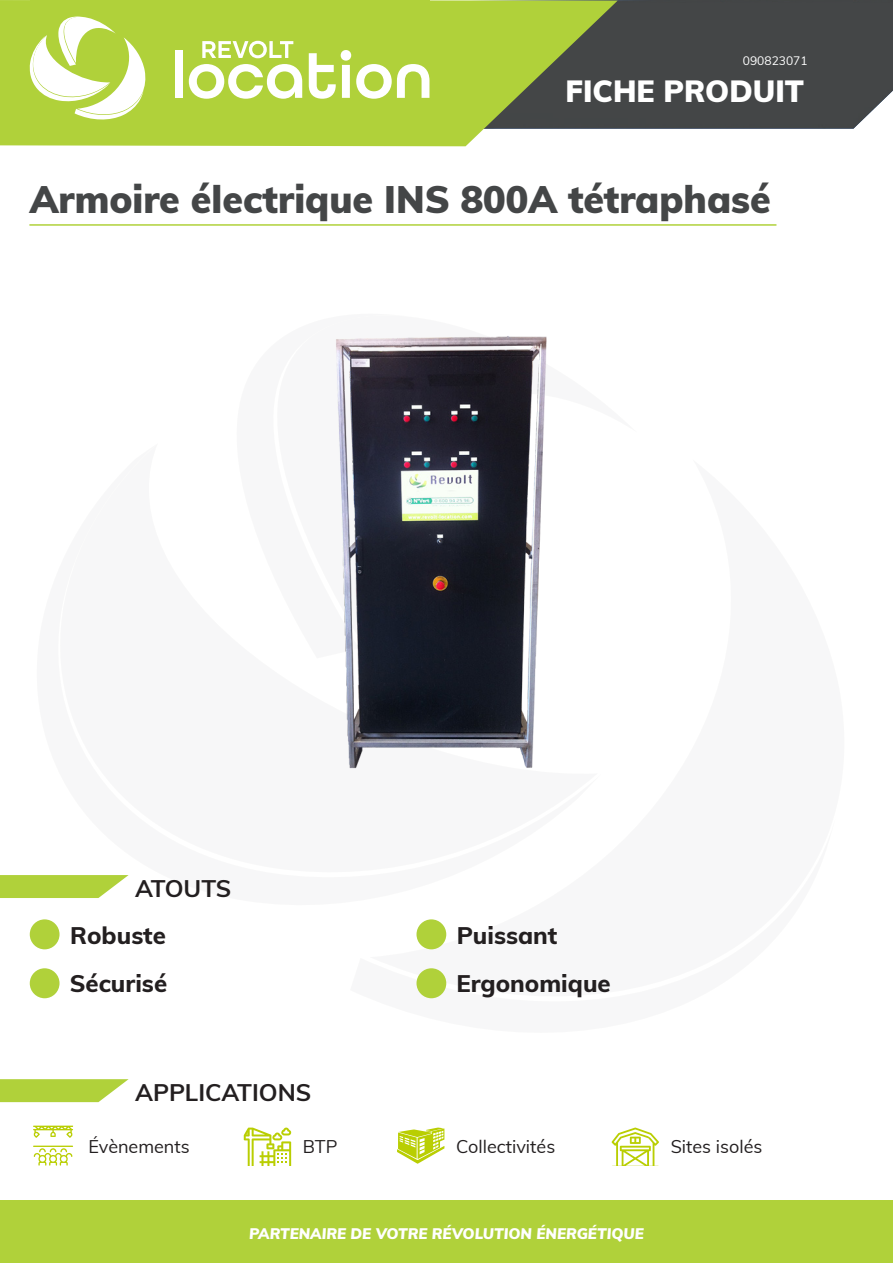
<style>
.page{position:relative;width:893px;height:1263px;background:#fff}
.page>*{position:absolute;margin:0;border:0;box-sizing:border-box;transform-origin:0 0}
.t1{font:900 37.5px "Muli";color:#444647}
.t2{font:900 30px "Muli";color:#fff}
.t3{font:800 24px "Muli";color:#231f20}
.t4{font:700 24px "Muli";color:#231f20}
.t5{font:18px "Muli";color:#231f20}
.t6{font:italic 900 15px "Muli";color:#fff}
.t7{font:12px "Muli";color:#fff}
</style>
<div class="page">
<div style="left:618px;top:0;width:275px;height:129px;background:#444647"></div>
<svg style="left:0;top:0;width:618px;height:146px;background:#9bb24b"></svg>
<div style="left:30px;top:0;width:399px;height:136px;background:#b0d13a"></div>
<svg style="left:202px;top:41px;width:91px;height:17px"></svg>
<div style="left:175px;top:50px;width:7px;height:48px;background:#fff"></div>
<svg style="left:189px;top:64px;width:113px;height:35px"></svg>
<svg style="left:309px;top:50px;width:120px;height:49px"></svg>
<svg style="left:30px;top:17px;width:116px;height:102px"></svg>
<hr style="left:29px;top:224px;width:747px;height:2px;background:#b0d13a">
<div style="left:30px;top:919px;width:30px;height:30px;background:#b0d13a;border-radius:50%"></div>
<div style="left:416px;top:919px;width:30px;height:30px;background:#b0d13a;border-radius:50%"></div>
<svg style="left:33px;top:1125px;width:40px;height:13px"></svg>
<svg style="left:33px;top:1145px;width:40px;height:20px"></svg>
<svg style="left:244px;top:1127px;width:47px;height:38px"></svg>
<svg style="left:397px;top:1127px;width:47px;height:37px"></svg>
<svg style="left:612px;top:1127px;width:47px;height:38px"></svg>
<div style="left:1px;top:1200px;width:892px;height:63px;background:#b0d13a"></div>
<img style="left:335px;top:336px;width:212px;height:433px">
<div style="left:30px;top:968px;width:30px;height:30px;background:#b0d13a;border-radius:50%"></div>
<div style="left:416px;top:968px;width:30px;height:30px;background:#b0d13a;border-radius:50%"></div>
<svg style="left:0;top:875px;width:129px;height:23px;background:#b9d652"></svg>
<svg style="left:0;top:1079px;width:129px;height:23px;background:#b9d652"></svg>
<p class="t7" style="left:743px;top:52px;width:66px">090823071</p>
<p class="t2" style="left:566px;top:70px;width:240px">FICHE PRODUIT</p>
<p class="t1" style="left:30px;top:172px;width:743px">Armoire électrique INS 800A tétraphasé</p>
<p class="t4" style="left:135px;top:870px;width:98px">ATOUTS</p>
<p class="t3" style="left:70px;top:917px;width:97px">Robuste</p>
<p class="t3" style="left:70px;top:966px;width:99px">Sécurisé</p>
<p class="t3" style="left:457px;top:917px;width:102px">Puissant</p>
<p class="t3" style="left:457px;top:966px;width:156px">Ergonomique</p>
<p class="t4" style="left:135px;top:1075px;width:178px">APPLICATIONS</p>
<p class="t5" style="left:88px;top:1133px;width:103px">Évènements</p>
<p class="t5" style="left:303px;top:1133px;width:36px">BTP</p>
<p class="t5" style="left:456px;top:1133px;width:101px">Collectivités</p>
<p class="t5" style="left:671px;top:1133px;width:93px">Sites isolés</p>
<p class="t6" style="left:249px;top:1223px;width:396px">PARTENAIRE DE VOTRE RÉVOLUTION ÉNERGÉTIQUE</p>
</div>
